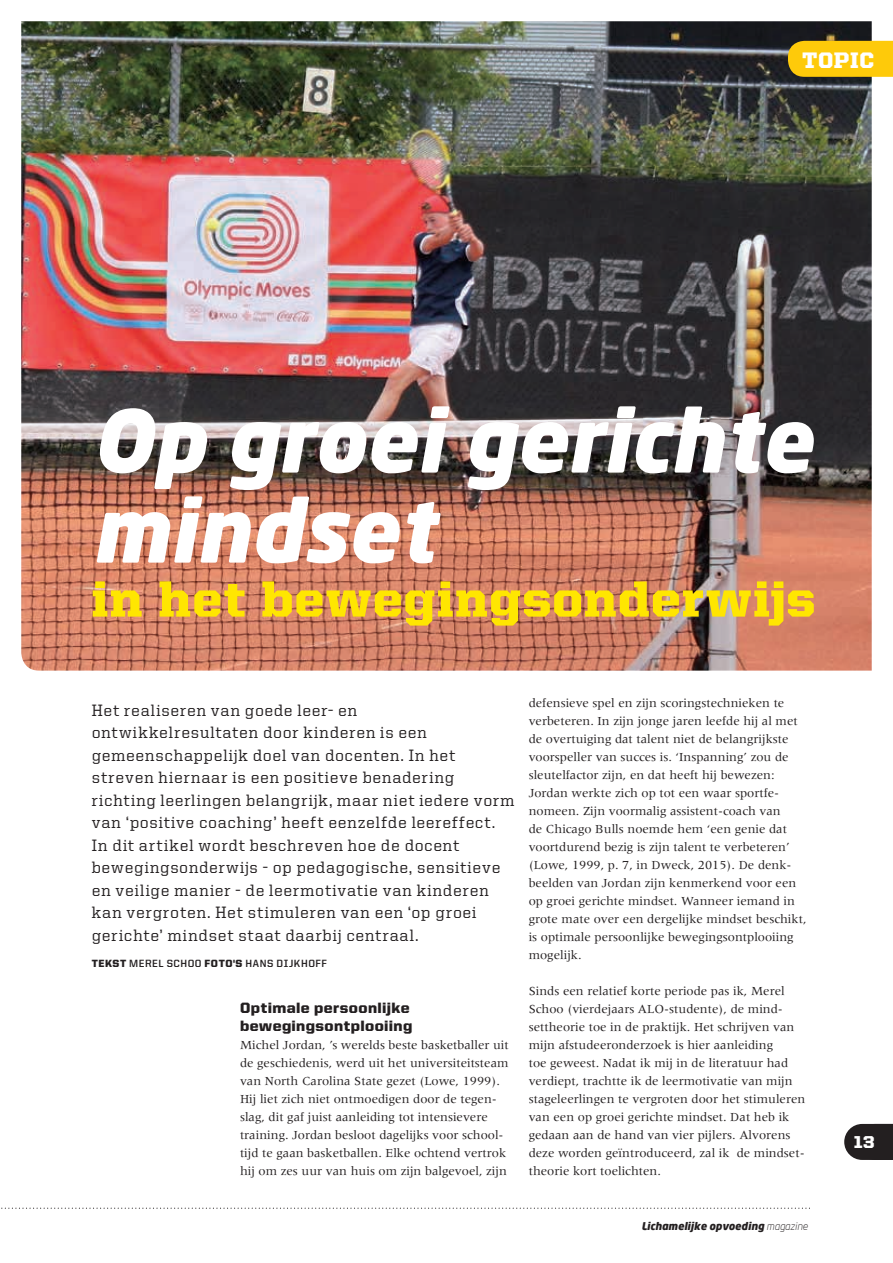
<style>
.page{position:relative;width:893px;height:1263px;background:#fff}
.page>*{position:absolute;margin:0;border:0;box-sizing:border-box;transform-origin:0 0}
.t1{font:italic 900 85.5px/90px "Neo Sans";color:#fff}
.t2{font:900 51px "United Serif Reg";letter-spacing:.025em;color:#ffe601}
.t3{font:900 22.5px "United Serif Reg";letter-spacing:.03em;color:#fff}
.t4{font:900 17.25px "United Sans Reg";color:#fff}
.t5{font:500 16.5px/22.5px "United Serif Reg";letter-spacing:.05em;color:#231f20}
.t6{font:900 15px/18px "United Sans Reg";letter-spacing:.025em;color:#231f20}
.t7{font:12.75px/18px "Meridien LT Std";color:#231f20}
.t8{font:700 10.5px "United Sans Reg";letter-spacing:.05em;color:#231f20}
.t9{font:italic 900 10.5px "Neo Sans";color:#231f20}
.s1{font-weight:900}
.s2{font-weight:300}
</style>
<div class="page">
<img style="left:21px;top:21px;width:851px;height:650px">
<div style="left:788px;top:41px;width:105px;height:36px;background:#feca0a"></div>
<svg style="left:844px;top:1124px;width:49px;height:36px;background:#353132"></svg>
<svg style="left:1px;top:1207px;width:806px;height:2px"></svg>
<h3 class="t3" style="left:802px;top:48px;width:74px">TOPIC</h3>
<h1 class="t1" style="left:92px;top:393px;width:722px">Op groei gerichte mindset</h1>
<h2 class="t2" style="left:92px;top:571px;width:725px">in het bewegingsonderwijs</h2>
<p class="t5" style="left:92px;top:698px;width:424px">Het realiseren van goede leer- en ontwikkelresultaten door kinderen is een gemeenschappelijk doel van docenten. In het streven hiernaar is een positieve benadering richting leerlingen belangrijk, maar niet iedere vorm van ‘positive coaching’ heeft eenzelfde leereffect.<br>In dit artikel wordt beschreven hoe de docent bewegingsonderwijs - op pedagogische, sensitieve en veilige manier - de leermotivatie van kinderen kan vergroten. Het stimuleren van een ‘op groei gerichte’ mindset staat daarbij centraal.</p>
<p class="t8" style="left:92px;top:957px;width:237px"><span class="s1">TEKST</span> MEREL SCHOO <span class="s1">FOTO'S</span> HANS DIJKHOFF</p>
<p class="t6" style="left:240px;top:998px;width:174px">Optimale persoonlijke bewegingsontplooiing</p>
<p class="t7" style="left:240px;top:1035px;width:270px">Michel Jordan, ’s werelds beste basketballer uit de geschiedenis, werd uit het universiteitsteam van North Carolina State gezet (Lowe, 1999).<br>Hij liet zich niet ontmoedigen door de tegen&shy;slag, dit gaf juist aanleiding tot intensievere training. Jordan besloot dagelijks voor school&shy;tijd te gaan basketballen. Elke ochtend vertrok hij om zes uur van huis om zijn balgevoel, zijn</p>
<p class="t7" style="left:529px;top:693px;width:279px">defensieve spel en zijn scoringstechnieken te verbeteren. In zijn jonge jaren leefde hij al met de overtuiging dat talent niet de belangrijkste voorspeller van succes is. ‘Inspanning’ zou de sleutelfactor zijn, en dat heeft hij bewezen:<br>Jordan werkte zich op tot een waar sportfe&shy;nomeen. Zijn voormalig assistent-coach van<br>de Chicago Bulls noemde hem ‘een genie dat voortdurend bezig is zijn talent te verbeteren’ (Lowe, 1999, p. 7, in Dweck, 2015). De denk&shy;beelden van Jordan zijn kenmerkend voor een op groei gerichte mindset. Wanneer iemand in grote mate over een dergelijke mindset beschikt, is optimale persoonlijke bewegingsontplooiing mogelijk.</p>
<p class="t7" style="left:529px;top:981px;width:278px">Sinds een relatief korte periode pas ik, Merel Schoo (vierdejaars ALO-studente), de mind&shy;settheorie toe in de praktijk. Het schrijven van mijn afstudeeronderzoek is hier aanleiding<br>toe geweest. Nadat ik mij in de literatuur had verdiept, trachtte ik de leermotivatie van mijn stageleerlingen te vergroten door het stimuleren van een op groei gerichte mindset. Dat heb ik gedaan aan de hand van vier pijlers. Alvorens deze worden geïntroduceerd, zal ik de mindset&shy;theorie kort toelichten.</p>
<p class="t9" style="left:641px;top:1219px;width:168px">Lichamelijke opvoeding <span class="s2">magazine</span></p>
<h3 class="t4" style="left:854px;top:1133px;width:23px">13</h3>
</div>
